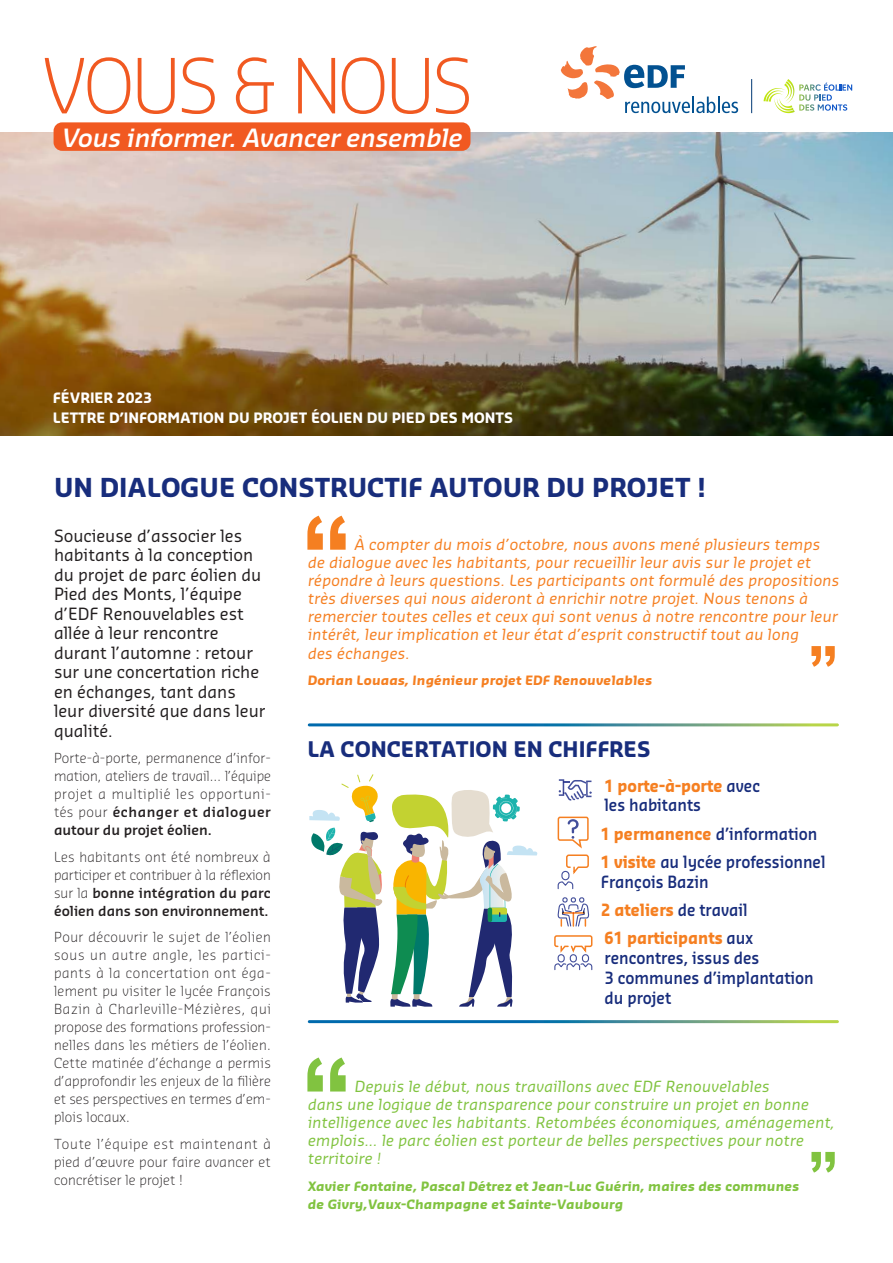
<style>
.page{position:relative;width:893px;height:1263px;background:#fff}
.page>*{position:absolute;margin:0;border:0;box-sizing:border-box;transform-origin:0 0}
.t1{font:300 73.95px "Sansa Pro";letter-spacing:-.04em;color:#f15921}
.TITRE_encadrés{font:700 25.5px "Sansa Pro";color:#182d7c}
.TITRE_encadrés-2{font:italic 600 24.6px "Sansa Pro";color:#fff}
.TITRE_encadrés-3{font:700 21px "Sansa Pro";color:#182d7c}
.TXT_bleu_encadré{font:16.5px/19.5px "Sansa Pro";color:#231f20}
.TXT_bleu_ENCHIFFRE{font:600 16.5px/19.8px "Sansa Pro";color:#182d7c;scale:.9 1}
.TXT_bleu_ENCHIFFRE-2{font:700 16.5px "Sansa Pro";color:#f57f21;scale:.9 1}
.TXT_orange_PAROLES{font:15px/18.1px "Sansa Pro";color:#f57f21}
.TXT_orange_PAROLES-2{font:15px/18.3px "Sansa Pro";color:#81c340}
.TITRE_encadrés-4{font:700 13.95px "Sansa Pro";color:#fff}
.TXT_bleu_encadré-2{font:300 13.5px/18px "Sansa Pro";letter-spacing:.01em;color:#231f20;text-align:justify}
.TXT_PAROLES_noms_élu{font:700 12.6px/18px "Sansa Pro";color:#81c340}
.TXT_PAROLES_noms_élu-2{font:700 12.6px "Sansa Pro";color:#f57f21}
.s1{font-weight:600}
.s2{font-weight:700;color:#f57f21}
.s3{font-weight:600;color:#182d7c}
</style>
<div class="page">
<img style="left:0;top:133px;width:893px;height:303px">
<svg style="left:307px;top:516px;width:39px;height:34px"></svg>
<svg style="left:811px;top:646px;width:24px;height:21px"></svg>
<svg style="left:307px;top:1057px;width:39px;height:34px"></svg>
<svg style="left:811px;top:1152px;width:24px;height:20px"></svg>
<svg style="left:561px;top:46px;width:177px;height:67px"></svg>
<svg style="left:763px;top:79px;width:89px;height:34px"></svg>
<hr style="left:751px;top:79px;width:1px;height:34px;background:#013874">
<div style="left:54px;top:122px;width:416px;height:29px;background:#f15921;border-radius:9px"></div>
<svg style="left:309px;top:774px;width:228px;height:233px"></svg>
<svg style="left:558px;top:897px;width:32px;height:30px"></svg>
<div style="left:570px;top:954px;width:7px;height:8px;border:1px solid #434f9b;border-radius:3px"></div>
<div style="left:558px;top:954px;width:7px;height:8px;border:1px solid #434f9b;border-radius:3px"></div>
<svg style="left:554px;top:963px;width:39px;height:8px"></svg>
<div style="left:582px;top:954px;width:7px;height:8px;border:1px solid #434f9b;border-radius:3px"></div>
<svg style="left:554px;top:935px;width:39px;height:18px"></svg>
<svg style="left:557px;top:816px;width:32px;height:74px"></svg>
<svg style="left:559px;top:779px;width:33px;height:21px"></svg>
<p class="t1" style="left:43px;top:37px;width:432px">VOUS &amp; NOUS</p>
<p class="TITRE_encadrés-2" style="left:61px;top:121px;width:407px">Vous informer.Avancerensemble</p>
<p class="TITRE_encadrés-4" style="left:53px;top:389px;width:100px">FÉVRIER 2023</p>
<p class="TITRE_encadrés-4" style="left:53px;top:409px;width:462px">LETTRE D’INFORMATION DU PROJET ÉOLIEN DU PIED DES MONTS</p>
<p class="TITRE_encadrés" style="left:54px;top:471px;width:653px">UN DIALOGUE CONSTRUCTIF AUTOUR DU PROJET !</p>
<p class="TXT_orange_PAROLES" style="left:307px;top:534px;width:535px;text-indent:47px">À compter du mois d’octobre, nous avons mené plusieurs temps de dialogue avec les habitants, pour recueillir leur avis sur le projet et répondre à leurs questions. Les participants ont formulé des propositions très diverses qui nous aideront à enrichir notre projet. Nous tenons à remercier toutes celles et ceux qui sont venus à notre rencontre pour leur intérêt, leur implication et leur état d’esprit constructif tout au long<br>des échanges.</p>
<p class="TXT_PAROLES_noms_élu-2" style="left:307px;top:672px;width:347px">Dorian Louaas, Ingénieur projet EDF Renouvelables</p>
<p class="TXT_bleu_encadré" style="left:54px;top:525px;width:213px">Soucieuse d’associer les habitants à la conception du projet de parc éolien du<br>Pied des Monts, l’équipe d’EDF Renouvelables est allée à leur rencontre durant l’automne : retour sur une concertation riche en échanges, tant dans leur diversité que dans leur qualité.</p>
<p class="TXT_bleu_encadré-2" style="left:54px;top:749px;width:218px">Porte-à-porte, permanence d’infor&shy;mation, ateliers de travail… l’équipe projet a multiplié les opportuni&shy;tés pour <span class="s1">échanger et dialoguer autour du projet éolien.</span></p>
<p class="TXT_bleu_encadré-2" style="left:54px;top:847px;width:218px">Les habitants ont été nombreux à participer et contribuer à la réflexion sur la <span class="s1">bonne intégration du parc éolien dans son environnement.</span></p>
<p class="TXT_bleu_encadré-2" style="left:54px;top:928px;width:218px">Pour découvrir le sujet de l’éolien sous un autre angle, les partici&shy;pants à la concertation ont éga&shy;lement pu visiter le lycée François Bazin à Charleville-Mézières, qui propose des formations profession&shy;nelles dans les métiers de l’éolien.<br>Cette matinée d’échange a permis d’approfondir les enjeux de la filière et ses perspectives en termes d’em&shy;plois locaux.</p>
<p class="TXT_bleu_encadré-2" style="left:54px;top:1134px;width:218px">Toute l’équipe est maintenant à pied d’œuvre pour faire avancer et concrétiser le projet !</p>
<p class="TITRE_encadrés-3" style="left:307px;top:735px;width:345px">LA CONCERTATION EN CHIFFRES</p>
<p class="TXT_bleu_ENCHIFFRE" style="left:604px;top:775px;width:175px"><span class="s2">1 porte-à-porte</span> avec les habitants</p>
<p class="TXT_bleu_ENCHIFFRE" style="left:601px;top:823px;width:242px"><span class="s2">1 permanence</span> d’information</p>
<p class="TXT_bleu_ENCHIFFRE" style="left:601px;top:851px;width:251px"><span class="s2">1 visite</span> au lycée professionnel<br>François Bazin</p>
<p class="TXT_bleu_ENCHIFFRE-2" style="left:601px;top:899px;width:164px">2 ateliers <span class="s3">de travail</span></p>
<p class="TXT_bleu_ENCHIFFRE" style="left:604px;top:928px;width:234px"><span class="s2">61 participants</span> aux rencontres, issus des<br>3 communes d’implantation du projet</p>
<p class="TXT_orange_PAROLES-2" style="left:307px;top:1076px;width:531px;text-indent:47px">Depuis le début, nous travaillons avec EDF Renouvelables<br>dans une logique de transparence pour construire un projet en bonne intelligence avec les habitants. Retombées économiques, aménagement, emplois… le parc éolien est porteur de belles perspectives pour notre territoire !</p>
<p class="TXT_PAROLES_noms_élu" style="left:307px;top:1177px;width:494px">Xavier Fontaine, Pascal Détrez et Jean-Luc Guérin, maires des communes de Givry,Vaux-Champagne et Sainte-Vaubourg</p>
</div>
